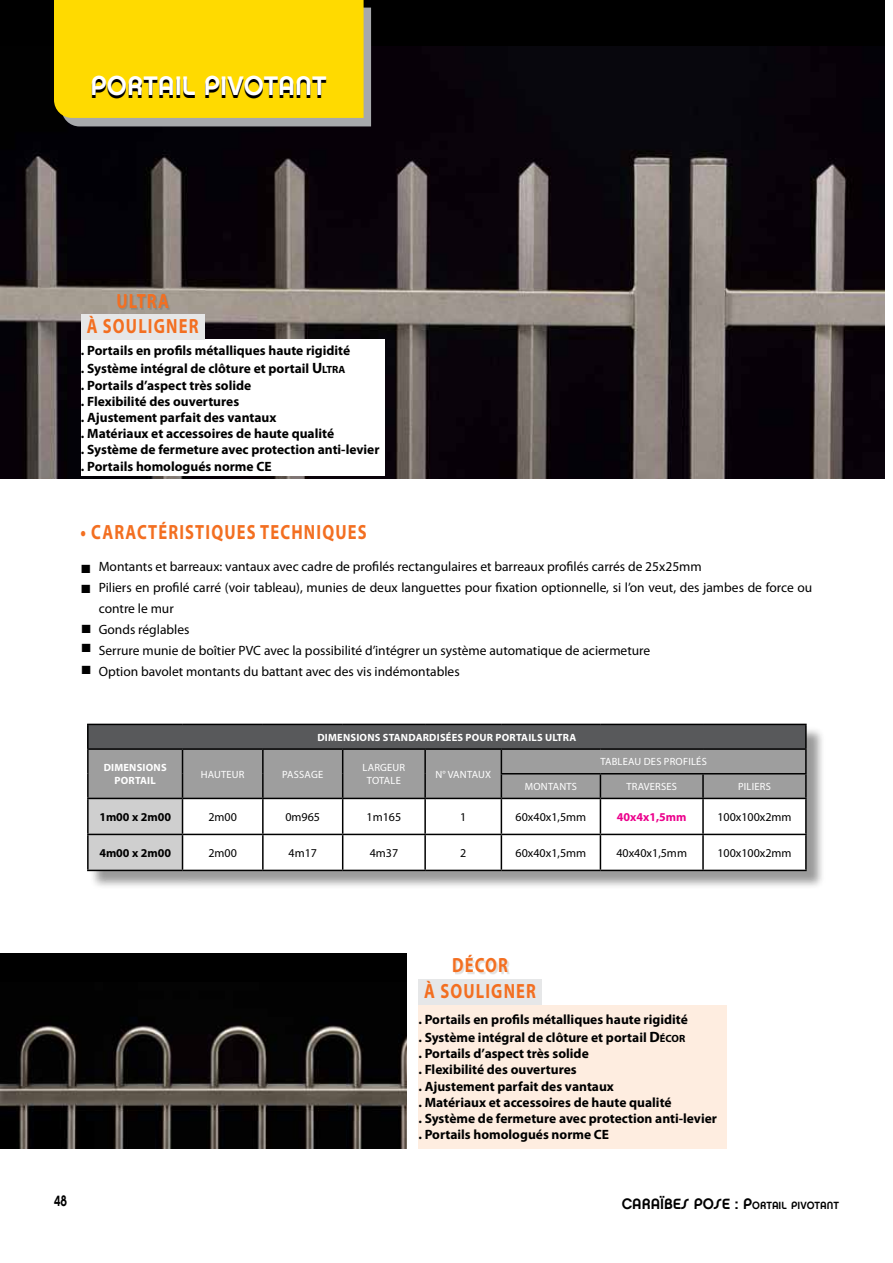
<style>
.page{position:relative;width:893px;height:1263px;background:#fff}
.page>*{position:absolute;margin:0;border:0;box-sizing:border-box;transform-origin:0 0}
.t1{font:27px "Chalet New York Nineteen Seventy";color:#fff}
.t2{font:700 20.7px "Myriad Pro";letter-spacing:.07em;color:#f36f21;scale:.8 1}
.t3{font:18px "Times New Roman";color:#000}
.t4{font:15px "Chalet New York Nineteen Seventy";color:#000;scale:.8 1}
.t5{font:700 13.5px/16.2px "Myriad Pro";color:#000}
.t6{font:13.5px/21px "Myriad Pro";color:#000}
.t7{font:12px "Myriad Pro";color:#000}
.t8{font:700 12px "Myriad Pro";color:#000}
.t9{font:700 12px "Myriad Pro";color:#ec008c}
.t10{font:10.5px/12.6px "Myriad Pro";letter-spacing:.02em;color:#fff;text-align:center}
.t11{font:700 10.5px/12.6px "Myriad Pro";letter-spacing:.02em;color:#fff;text-align:center}
.t12{font:10.5px "Chalet New York Nineteen Seventy";color:#000}
.s1{font-size:15px}
.s2{font-size:10.5px}
.s3{font-family:"Times New Roman";font-size:18px}
</style>
<div class="page">
<div style="left:0;top:0;width:884px;height:479px;background:#000"></div>
<img style="left:0;top:46px;width:884px;height:433px">
<div style="left:81px;top:340px;width:304px;height:136px;background:#fff"></div>
<div style="left:81px;top:314px;width:123px;height:26px;background:#e6e7e8"></div>
<div style="left:89px;top:726px;width:736px;height:164px;background:#000;opacity:.4"></div>
<div style="left:88px;top:724px;width:718px;height:25px;background:#58595b"></div>
<hr style="left:87px;top:798px;width:96px;height:1px;background:#000">
<hr style="left:703px;top:798px;width:104px;height:1px;background:#000">
<hr style="left:805px;top:799px;width:2px;height:35px;background:#000">
<hr style="left:87px;top:834px;width:96px;height:1px;background:#000">
<hr style="left:703px;top:834px;width:104px;height:1px;background:#000">
<hr style="left:805px;top:835px;width:2px;height:35px;background:#000">
<hr style="left:87px;top:870px;width:96px;height:1px;background:#000">
<hr style="left:183px;top:870px;width:80px;height:1px;background:#000">
<hr style="left:263px;top:870px;width:80px;height:1px;background:#000">
<hr style="left:343px;top:870px;width:82px;height:1px;background:#000">
<hr style="left:425px;top:870px;width:76px;height:1px;background:#000">
<hr style="left:501px;top:870px;width:99px;height:1px;background:#000">
<hr style="left:600px;top:870px;width:103px;height:1px;background:#000">
<hr style="left:703px;top:870px;width:104px;height:1px;background:#000">
<hr style="left:87px;top:799px;width:2px;height:35px;background:#000">
<hr style="left:87px;top:835px;width:2px;height:35px;background:#000">
<hr style="left:87px;top:724px;width:96px;height:1px;background:#000">
<hr style="left:87px;top:725px;width:2px;height:23px;background:#000">
<hr style="left:183px;top:724px;width:80px;height:1px;background:#000">
<hr style="left:263px;top:724px;width:80px;height:1px;background:#000">
<hr style="left:343px;top:724px;width:82px;height:1px;background:#000">
<hr style="left:425px;top:724px;width:76px;height:1px;background:#000">
<hr style="left:501px;top:724px;width:99px;height:1px;background:#000">
<hr style="left:600px;top:724px;width:103px;height:1px;background:#000">
<hr style="left:703px;top:724px;width:104px;height:1px;background:#000">
<hr style="left:87px;top:748px;width:96px;height:2px;background:#000">
<hr style="left:87px;top:750px;width:2px;height:24px;background:#000">
<hr style="left:87px;top:774px;width:2px;height:24px;background:#000">
<hr style="left:805px;top:725px;width:2px;height:23px;background:#000">
<hr style="left:183px;top:748px;width:80px;height:2px;background:#000">
<hr style="left:263px;top:748px;width:80px;height:2px;background:#000">
<hr style="left:343px;top:748px;width:82px;height:2px;background:#000">
<hr style="left:425px;top:748px;width:76px;height:2px;background:#000">
<hr style="left:501px;top:748px;width:99px;height:2px;background:#000">
<hr style="left:600px;top:748px;width:103px;height:2px;background:#000">
<hr style="left:703px;top:748px;width:104px;height:2px;background:#000">
<hr style="left:805px;top:750px;width:2px;height:23px;background:#000">
<svg style="left:88px;top:749px;width:718px;height:121px"></svg>
<hr style="left:703px;top:773px;width:104px;height:1px;background:#000">
<hr style="left:702px;top:774px;width:2px;height:24px;background:#000">
<hr style="left:805px;top:774px;width:2px;height:24px;background:#000">
<div style="left:0;top:953px;width:407px;height:195px;background:#000"></div>
<img style="left:0;top:1017px;width:407px;height:131px">
<div style="left:418px;top:1005px;width:309px;height:143px;background:#feede0"></div>
<div style="left:418px;top:979px;width:124px;height:26px;background:#e6e7e8"></div>
<div style="left:119px;top:295px;width:51px;height:14px;background:#000;opacity:.12"></div>
<div style="left:455px;top:957px;width:54px;height:17px;background:#000;opacity:.12"></div>
<svg style="left:54px;top:0;width:317px;height:126px;background:#f6d40e"></svg>
<h1 class="t1" style="left:91px;top:69px;width:18px">POR</h1>
<h1 class="t1" style="left:143px;top:69px;width:185px">TAIL PIVOTANT</h1>
<h2 class="t2" style="left:116px;top:287px;width:67px">ultra</h2>
<h2 class="t2" style="left:87px;top:313px;width:141px">à souligner</h2>
<p class="t5" style="left:81px;top:341px;width:271px;line-height:18px">. Portails en profils métalliques haute rigidité . Système intégral de clôture et portail <span class="s1">U</span><span class="s2">LTRA</span></p>
<p class="t5" style="left:81px;top:376px;width:300px">. Portails d’aspect très solide<br>. Flexibilité des ouvertures<br>. Ajustement parfait des vantaux<br>. Matériaux et accessoires de haute qualité<br>. Système de fermeture avec protection anti-levier . Portails homologués norme CE</p>
<h2 class="t2" style="left:81px;top:518px;width:359px">• Caractéristiques techniques</h2>
<p class="t6" style="left:99px;top:555px;width:715px;text-indent:-18px"><span class="s3">■</span> Montants et barreaux: vantaux avec cadre de profilés rectangulaires et barreaux profilés carrés de 25x25mm<br>Piliers en profilé carré (voir tableau), munies de deux languettes pour fixation optionnelle, si l’on veut, des jambes de force ou contre le mur<br>Gonds réglables<br>Serrure munie de boîtier PVC avec la possibilité d’intégrer un système automatique de aciermeture<br>Option bavolet montants du battant avec des vis indémontables</p>
<h3 class="t3" style="left:80px;top:575px;width:12px">■</h3>
<h3 class="t3" style="left:81px;top:615px;width:12px">■</h3>
<h3 class="t3" style="left:81px;top:656px;width:12px">■</h3>
<h3 class="t3" style="left:81px;top:634px;width:12px">■</h3>
<p class="t11" style="left:317px;top:730px;width:260px">dimensions standardisées pour portails ultra</p>
<p class="t11" style="left:104px;top:761px;width:65px">dimensions portail</p>
<p class="t10" style="left:201px;top:768px;width:45px">hauteur</p>
<p class="t10" style="left:282px;top:768px;width:42px">passage</p>
<p class="t10" style="left:363px;top:761px;width:44px">largeur totale</p>
<p class="t10" style="left:435px;top:768px;width:57px">n° vantaux</p>
<p class="t10" style="left:600px;top:755px;width:107px">tableau des profilés</p>
<p class="t10" style="left:525px;top:780px;width:53px">mo ntants</p>
<p class="t10" style="left:626px;top:780px;width:51px">traverses</p>
<p class="t10" style="left:738px;top:780px;width:33px">piliers</p>
<p class="t8" style="left:99px;top:809px;width:73px">1m00 x 2m00</p>
<p class="t7" style="left:208px;top:809px;width:30px">2m00</p>
<p class="t7" style="left:285px;top:809px;width:36px">0m965</p>
<p class="t7" style="left:367px;top:809px;width:36px">1m165</p>
<p class="t7" style="left:460px;top:809px;width:8px">1</p>
<p class="t7" style="left:516px;top:809px;width:72px">60x40x1,5mm</p>
<p class="t9" style="left:617px;top:809px;width:71px">40x4x1,5mm</p>
<p class="t7" style="left:717px;top:809px;width:76px">100x100x2mm</p>
<p class="t8" style="left:99px;top:845px;width:73px">4m00 x 2m00</p>
<p class="t7" style="left:208px;top:845px;width:30px">2m00</p>
<p class="t7" style="left:289px;top:845px;width:30px">4m17</p>
<p class="t7" style="left:370px;top:845px;width:30px">4m37</p>
<p class="t7" style="left:460px;top:845px;width:8px">2</p>
<p class="t7" style="left:516px;top:845px;width:72px">60x40x1,5mm</p>
<p class="t7" style="left:616px;top:845px;width:72px">40x40x1,5mm</p>
<p class="t7" style="left:717px;top:845px;width:76px">100x100x2mm</p>
<h2 class="t2" style="left:452px;top:952px;width:71px">décor</h2>
<h2 class="t2" style="left:424px;top:978px;width:141px">à souligner</h2>
<p class="t5" style="left:418px;top:1010px;width:271px;line-height:18px">. Portails en profils métalliques haute rigidité . Système intégral de clôture et portail <span class="s1">D</span><span class="s2">ÉCOR</span></p>
<p class="t5" style="left:418px;top:1045px;width:300px">. Portails d’aspect très solide<br>. Flexibilité des ouvertures<br>. Ajustement parfait des vantaux<br>. Matériaux et accessoires de haute qualité<br>. Système de fermeture avec protection anti-levier . Portails homologués norme CE</p>
<p class="t4" style="left:54px;top:1192px;width:18px">48</p>
<p class="t12" style="left:622px;top:1199px;width:219px"><span class="s1">CARAÏBES POSE :</span> <span class="s1">P</span>ORTAIL PIVOTANT</p>
</div>
